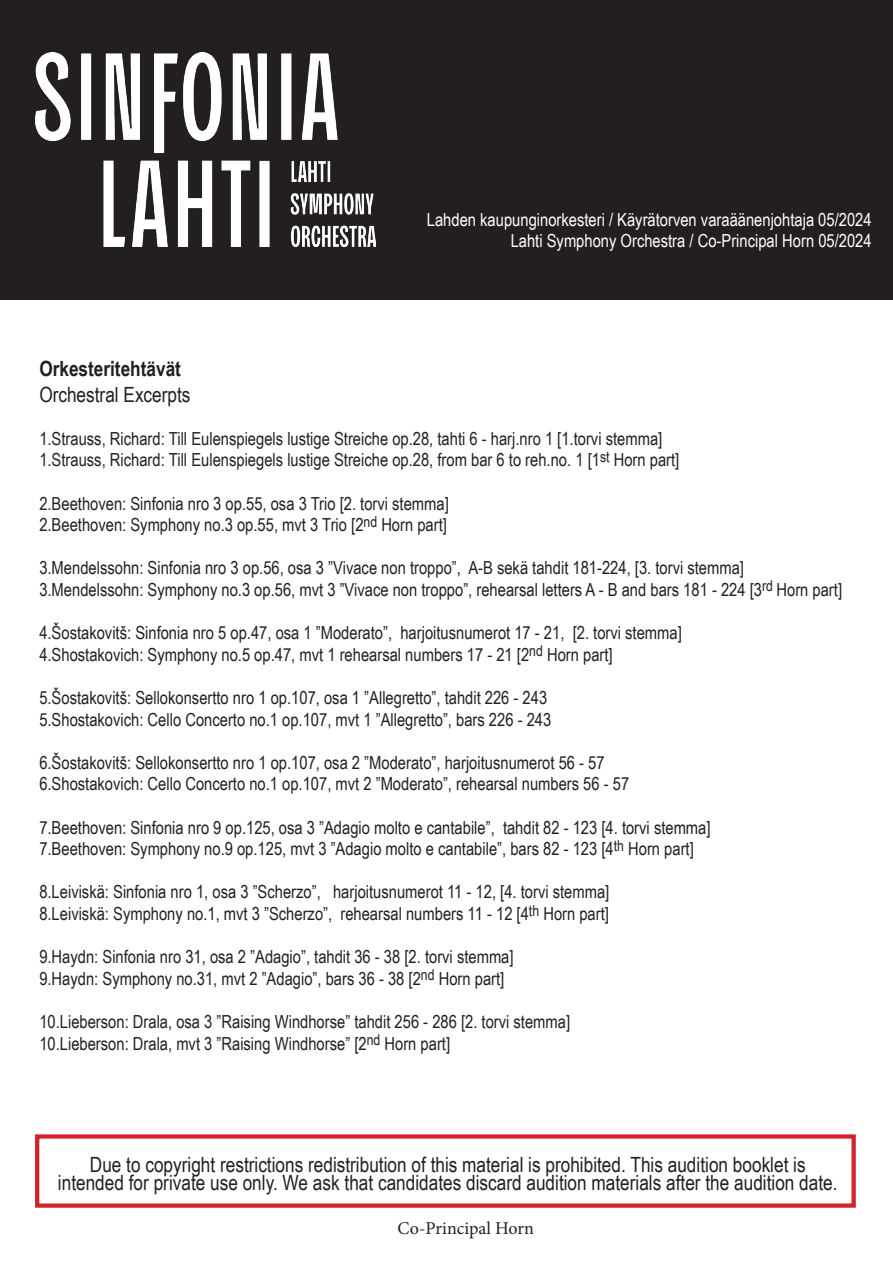
<style>
.page{position:relative;width:893px;height:1263px;background:#fff}
.page>*{position:absolute;margin:0;border:0;box-sizing:border-box;transform-origin:0 0}
.t1{font:21px "Arial Narrow";color:#231f20}
.t2{font:700 21px "Arial Narrow";color:#231f20}
.t3{font:18px "Arial Narrow";color:#231f20}
.t4{font:18px "Arial Narrow";color:#fff}
.t5{font:18px "Minion Pro";color:#231f20}
</style>
<div class="page">
<div style="left:1px;top:0;width:892px;height:299px;background:#231f20"></div>
<img style="left:35px;top:53px;width:340px;height:193px">
<div style="left:35px;top:1134px;width:821px;height:74px;border:4px solid #d1232a"></div>
<p class="t4" style="left:427px;top:206px;width:446px">Lahden kaupunginorkesteri / Käyrätorven varaäänenjohtaja 05/2024</p>
<p class="t4" style="left:511px;top:228px;width:362px">Lahti Symphony Orchestra / Co-Principal Horn 05/2024</p>
<p class="t2" style="left:39px;top:353px;width:143px">Orkesteritehtävät</p>
<p class="t1" style="left:39px;top:379px;width:153px">Orchestral Excerpts</p>
<p class="t3" style="left:39px;top:425px;width:624px">1.Strauss, Richard: Till Eulenspiegels lustige Streiche op.28, tahti 6 - harj.nro 1 [1.torvi stemma]</p>
<p class="t3" style="left:39px;top:447px;width:641px">1.Strauss, Richard: Till Eulenspiegels lustige Streiche op.28, from bar 6 to reh.no. 1 [1<sup>st</sup> Horn part]</p>
<p class="t3" style="left:39px;top:490px;width:411px">2.Beethoven: Sinfonia nro 3 op.55, osa 3 Trio [2. torvi stemma]</p>
<p class="t3" style="left:39px;top:512px;width:409px">2.Beethoven: Symphony no.3 op.55, mvt 3 Trio [2<sup>nd</sup> Horn part]</p>
<p class="t3" style="left:39px;top:555px;width:706px">3.Mendelssohn: Sinfonia nro 3 op.56, osa 3 ”Vivace non troppo”, A-B sekä tahdit 181-224, [3. torvi stemma]</p>
<p class="t3" style="left:39px;top:576px;width:804px">3.Mendelssohn: Symphony no.3 op.56, mvt 3 ”Vivace non troppo”, rehearsal letters A - B and bars 181 - 224 [3<sup>rd</sup> Horn part]</p>
<p class="t3" style="left:39px;top:620px;width:644px">4.Šostakovitš: Sinfonia nro 5 op.47, osa 1 ”Moderato”, harjoitusnumerot 17 - 21, [2. torvi stemma]</p>
<p class="t3" style="left:39px;top:641px;width:575px">4.Shostakovich: Symphony no.5 op.47, mvt 1 rehearsal numbers 17 - 21 [2<sup>nd</sup> Horn part]</p>
<p class="t3" style="left:39px;top:684px;width:509px">5.Šostakovitš: Sellokonsertto nro 1 op.107, osa 1 ”Allegretto”, tahdit 226 - 243</p>
<p class="t3" style="left:39px;top:706px;width:513px">5.Shostakovich: Cello Concerto no.1 op.107, mvt 1 ”Allegretto”, bars 226 - 243</p>
<p class="t3" style="left:39px;top:749px;width:567px">6.Šostakovitš: Sellokonsertto nro 1 op.107, osa 2 ”Moderato”, harjoitusnumerot 56 - 57</p>
<p class="t3" style="left:39px;top:771px;width:591px">6.Shostakovich: Cello Concerto no.1 op.107, mvt 2 ”Moderato”, rehearsal numbers 56 - 57</p>
<p class="t3" style="left:39px;top:814px;width:673px">7.Beethoven: Sinfonia nro 9 op.125, osa 3 ”Adagio molto e cantabile”, tahdit 82 - 123 [4. torvi stemma]</p>
<p class="t3" style="left:39px;top:836px;width:656px">7.Beethoven: Symphony no.9 op.125, mvt 3 ”Adagio molto e cantabile”, bars 82 - 123 [4<sup>th</sup> Horn part]</p>
<p class="t3" style="left:39px;top:879px;width:571px">8.Leiviskä: Sinfonia nro 1, osa 3 ”Scherzo”, harjoitusnumerot 11 - 12, [4. torvi stemma]</p>
<p class="t3" style="left:39px;top:900px;width:571px">8.Leiviskä: Symphony no.1, mvt 3 ”Scherzo”, rehearsal numbers 11 - 12 [4<sup>th</sup> Horn part]</p>
<p class="t3" style="left:39px;top:944px;width:476px">9.Haydn: Sinfonia nro 31, osa 2 ”Adagio”, tahdit 36 - 38 [2. torvi stemma]</p>
<p class="t3" style="left:39px;top:965px;width:466px">9.Haydn: Symphony no.31, mvt 2 ”Adagio”, bars 36 - 38 [2<sup>nd</sup> Horn part]</p>
<p class="t3" style="left:39px;top:1008px;width:532px">10.Lieberson: Drala, osa 3 ”Raising Windhorse” tahdit 256 - 286 [2. torvi stemma]</p>
<p class="t3" style="left:39px;top:1030px;width:412px">10.Lieberson: Drala, mvt 3 ”Raising Windhorse” [2<sup>nd</sup> Horn part]</p>
<p class="t1" style="left:90px;top:1149px;width:717px">Due to copyright restrictions redistribution of this material is prohibited. This audition booklet is</p>
<p class="t1" style="left:58px;top:1167px;width:781px">intended for private use only. We ask that candidates discard audition materials after the audition date.</p>
<p class="t5" style="left:398px;top:1216px;width:138px">Co-Principal Horn</p>
</div>
